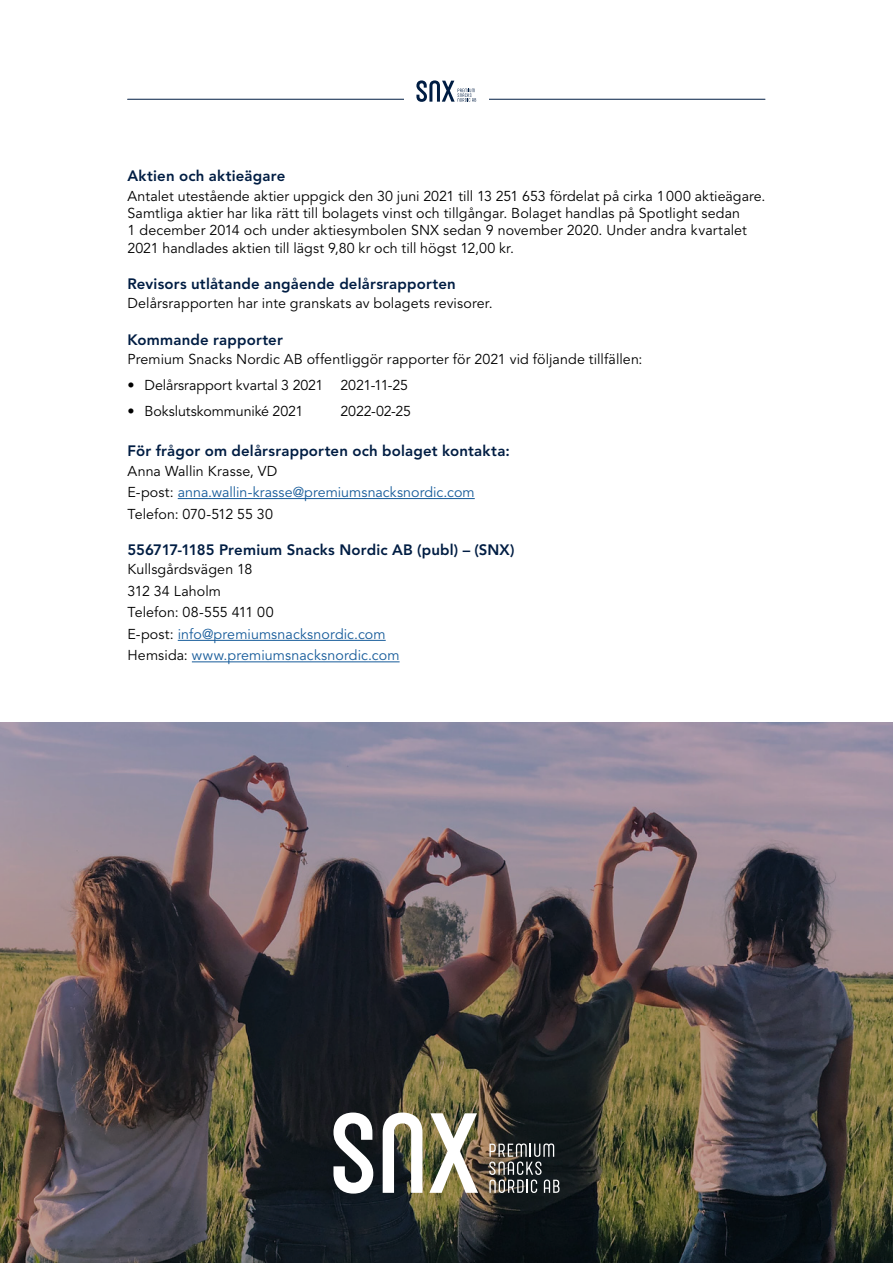
<style>
.page{position:relative;width:893px;height:1263px;background:#fff}
.page>*{position:absolute;margin:0;border:0;box-sizing:border-box;transform-origin:0 0}
.H3_Större_avstånd_fö{font:800 15px "Avenir LT Std";letter-spacing:.01em;color:#001d43}
.Bröd{font:14.25px/17.2px "Avenir LT Std";letter-spacing:.005em;color:#000}
.Bröd-2{font:14.25px "Avenir LT Std";letter-spacing:.005em;color:#165b9a}
.s1{color:#000}
</style>
<div class="page">
<hr style="left:178px;top:498px;width:297px;height:1px;background:#165b9a">
<hr style="left:178px;top:640px;width:208px;height:1px;background:#165b9a">
<hr style="left:192px;top:661px;width:208px;height:1px;background:#165b9a">
<hr style="left:128px;top:99px;width:637px;height:1px;background:#001d43">
<div style="left:404px;top:74px;width:84px;height:34px;background:#fff"></div>
<svg style="left:416px;top:80px;width:60px;height:22px"></svg>
<img style="left:0;top:723px;width:893px;height:540px">
<svg style="left:333px;top:1112px;width:40px;height:81px"></svg>
<svg style="left:383px;top:1112px;width:39px;height:81px"></svg>
<img style="left:429px;top:1113px;width:49px;height:80px">
<svg style="left:489px;top:1143px;width:70px;height:50px;background:#565755"></svg>
<p class="H3_Större_avstånd_fö" style="left:128px;top:167px;width:159px">Aktien och aktieägare</p>
<p class="Bröd" style="left:128px;top:188px;width:639px">Antalet utestående aktier uppgick den 30 juni 2021 till 13 251 653 fördelat på cirka 1000 aktieägare.<br>Samtliga aktier har lika rätt till bolagets vinst och tillgångar. Bolaget handlas på Spotlight sedan<br>1 december 2014 och under aktiesymbolen SNX sedan 9 november 2020. Under andra kvartalet 2021 handlades aktien till lägst 9,80 kr och till högst 12,00 kr.</p>
<p class="H3_Större_avstånd_fö" style="left:128px;top:275px;width:330px">Revisors utlåtande angående delårsrapporten</p>
<p class="Bröd" style="left:128px;top:295px;width:367px">Delårsrapporten har inte granskats av bolagets revisorer.</p>
<p class="H3_Större_avstånd_fö" style="left:128px;top:331px;width:157px">Kommande rapporter</p>
<p class="Bröd" style="left:128px;top:351px;width:516px">Premium Snacks Nordic AB offentliggör rapporter för 2021 vid följande tillfällen:</p>
<p class="Bröd" style="left:128px;top:377px;width:282px">• Delårsrapport kvartal 3 2021 2021-11-25</p>
<p class="Bröd" style="left:128px;top:402px;width:177px">• Bokslutskommuniké 2021</p>
<p class="Bröd" style="left:341px;top:402px;width:72px">2022-02-25</p>
<p class="H3_Större_avstånd_fö" style="left:128px;top:442px;width:384px">För frågor om delårsrapporten och bolaget kontakta:</p>
<p class="Bröd" style="left:128px;top:462px;width:151px">Anna Wallin Krasse, VD</p>
<p class="Bröd-2" style="left:128px;top:484px;width:349px"><span class="s1">E-post:</span> anna.wallin-krasse@premiumsnacksnordic.com</p>
<p class="Bröd" style="left:128px;top:505px;width:147px">Telefon: 070-512 55 30</p>
<p class="H3_Större_avstånd_fö" style="left:128px;top:541px;width:388px">556717-1185 Premium Snacks Nordic AB (publ) – (SNX)</p>
<p class="Bröd" style="left:128px;top:561px;width:126px">Kullsgårdsvägen 18</p>
<p class="Bröd" style="left:128px;top:583px;width:95px">312 34 Laholm</p>
<p class="Bröd" style="left:128px;top:604px;width:148px">Telefon: 08-555 411 00</p>
<p class="Bröd-2" style="left:128px;top:626px;width:260px"><span class="s1">E-post:</span> info@premiumsnacksnordic.com</p>
<p class="Bröd-2" style="left:128px;top:647px;width:274px"><span class="s1">Hemsida:</span> www.premiumsnacksnordic.com</p>
</div>
